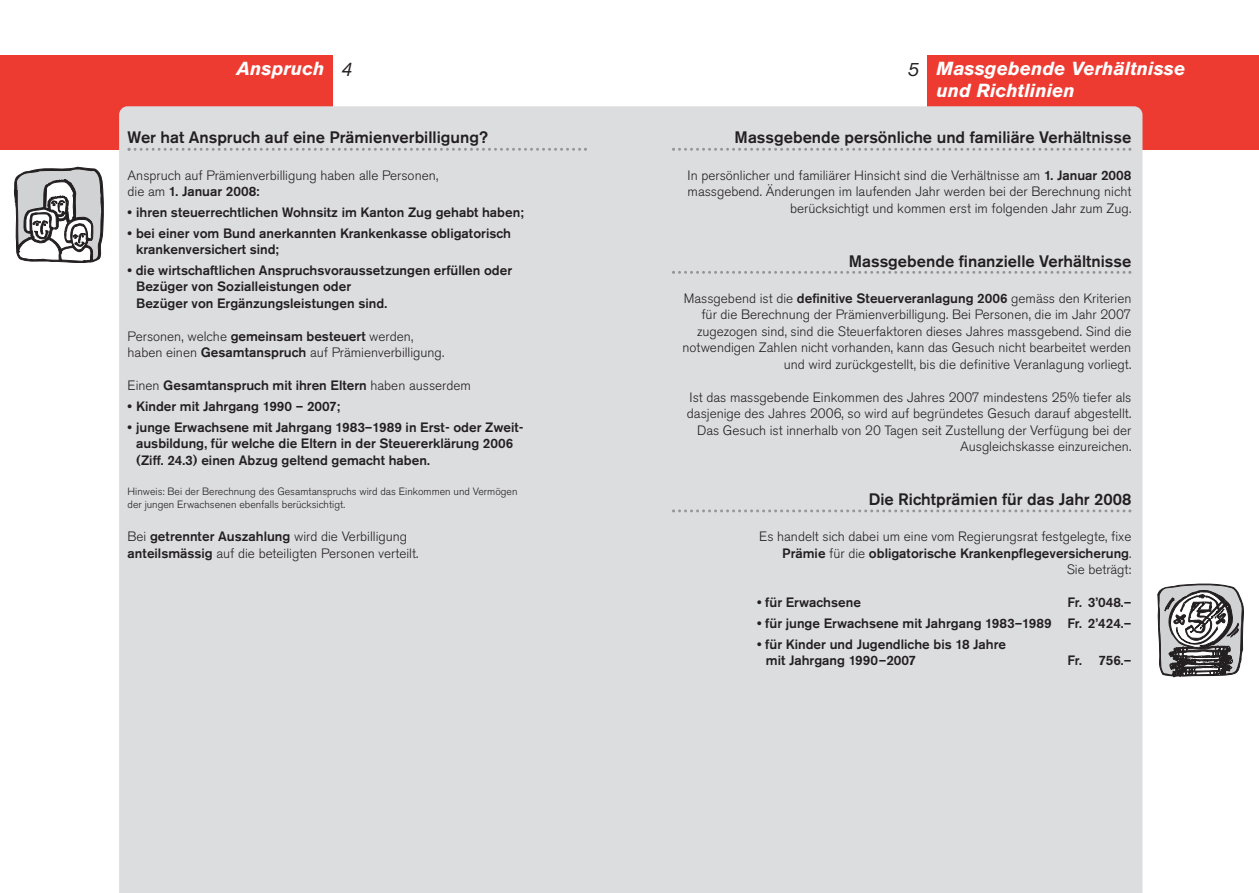
<style>
.page{position:relative;width:1259px;height:893px;background:#fff}
.page>*{position:absolute;margin:0;border:0;box-sizing:border-box;transform-origin:0 0}
.t1{font:italic 19.5px "Akzidenz Grotesk BQ";color:#231f20}
.t2{font:italic 700 18.75px/21.8px "Akzidenz Grotesk BQ";color:#fff}
.t3{font:500 16.5px "Akzidenz Grotesk BQ";color:#231f20}
.t4{font:300 13.5px/16.5px "Akzidenz Grotesk BQ";color:#231f20;text-align:right}
.t5{font:500 13.5px/16.5px "Akzidenz Grotesk BQ";color:#231f20}
.t6{font:300 10.5px/13.5px "Akzidenz Grotesk BQ";color:#231f20}
.s1{font-weight:500}
.s2{font-weight:300}
</style>
<div class="page">
<div style="left:0;top:55px;width:333px;height:95px;background:#ee3b32"></div>
<div style="left:927px;top:55px;width:332px;height:95px;background:#ee3b32"></div>
<div style="left:119px;top:106px;width:1023px;height:787px;background:#dcdddf"></div>
<svg style="left:128px;top:148px;width:459px;height:3px"></svg>
<svg style="left:672px;top:148px;width:459px;height:3px"></svg>
<svg style="left:672px;top:271px;width:459px;height:3px"></svg>
<svg style="left:672px;top:509px;width:459px;height:3px"></svg>
<svg style="left:1157px;top:583px;width:87px;height:95px"></svg>
<svg style="left:14px;top:167px;width:90px;height:96px"></svg>
<h2 class="t2" style="left:237px;top:60px;width:89px">Anspruch</h2>
<h2 class="t2" style="left:936px;top:60px;width:250px">Massgebende Verhältnisse und Richtlinien</h2>
<p class="t3" style="left:734px;top:132px;width:398px">Massgebende persönliche und familiäre Verhältnisse</p>
<p class="t4" style="left:687px;top:168px;width:445px">In persönlicher und familiärer Hinsicht sind die Verhältnisse am <span class="s1">1. Januar 2008 </span>massgebend. Änderungen im laufenden Jahr werden bei der Berechnung nicht berücksichtigt und kommen erst im folgenden Jahr zum Zug.</p>
<p class="t3" style="left:848px;top:255px;width:284px">Massgebende finanzielle Verhältnisse</p>
<p class="t4" style="left:682px;top:291px;width:450px">Massgebend ist die <span class="s1">definitive Steuerveranlagung 2006</span> gemäss den Kriterien für die Berechnung der Prämienverbilligung. Bei Personen, die im Jahr 2007 zugezogen sind, sind die Steuerfaktoren dieses Jahres massgebend. Sind die notwendigen Zahlen nicht vorhanden, kann das Gesuch nicht bearbeitet werden und wird zurückgestellt, bis die definitive Veranlagung vorliegt.</p>
<p class="t4" style="left:687px;top:390px;width:446px">Ist das massgebende Einkommen des Jahres 2007 mindestens 25% tiefer als dasjenige des Jahres 2006, so wird auf begründetes Gesuch darauf abgestellt.<br>Das Gesuch ist innerhalb von 20 Tagen seit Zustellung der Verfügung bei der Ausgleichskasse einzureichen.</p>
<p class="t3" style="left:868px;top:493px;width:264px">Die Richtprämien für das Jahr 2008</p>
<p class="t4" style="left:759px;top:530px;width:374px">Es handelt sich dabei um eine vom Regierungsrat festgelegte, fixe<br><span class="s1">Prämie</span> für die <span class="s1">obligatorische Krankenpflegeversicherung</span>.<br>Sie beträgt:</p>
<p class="t5" style="left:757px;top:595px;width:105px">• für Erwachsene</p>
<p class="t5" style="left:1067px;top:595px;width:65px">Fr. 3’048.–</p>
<p class="t5" style="left:757px;top:616px;width:376px">• für junge Erwachsene mit Jahrgang 1983–1989 Fr. 2’424.–</p>
<p class="t5" style="left:766px;top:637px;width:242px;text-indent:-9px">• für Kinder und Jugendliche bis 18 Jahre mit Jahrgang 1990–2007</p>
<h1 class="t1" style="left:341px;top:62px;width:13px">4</h1>
<h1 class="t1" style="left:907px;top:62px;width:13px">5</h1>
<p class="t3" style="left:128px;top:132px;width:362px">Wer hat Anspruch auf eine Prämienverbilligung?</p>
<p class="t4" style="left:128px;top:168px;width:312px;text-align:left">Anspruch auf Prämienverbilligung haben alle Personen, die am <span class="s1">1. Januar 2008:</span></p>
<p class="t5" style="left:128px;top:205px;width:397px">• ihren steuerrechtlichen Wohnsitz im Kanton Zug gehabt haben;</p>
<p class="t5" style="left:136px;top:226px;width:376px;text-indent:-9px">• bei einer vom Bund anerkannten Krankenkasse obligatorisch krankenversichert sind;</p>
<p class="t5" style="left:136px;top:263px;width:377px;text-indent:-9px">• die wirtschaftlichen Anspruchsvoraussetzungen erfüllen oder<br>Bezüger von Sozialleistungen oder<br>Bezüger von Ergänzungsleistungen sind.</p>
<p class="t4" style="left:128px;top:329px;width:318px;text-align:left">Personen, welche <span class="s1">gemeinsam besteuert</span> werden, haben einen <span class="s1">Gesamtanspruch</span> auf Prämienverbilligung.</p>
<p class="t5" style="left:128px;top:378px;width:345px"><span class="s2">Einen</span> Gesamtanspruch mit ihren Eltern <span class="s2">haben ausserdem</span></p>
<p class="t5" style="left:128px;top:399px;width:214px">• Kinder mit Jahrgang 1990 – 2007;</p>
<p class="t5" style="left:136px;top:420px;width:389px;text-indent:-9px">• junge Erwachsene mit Jahrgang 1983–1989 in Erst- oder Zweit&shy;aus bildung, für welche die Eltern in der Steuererklärung 2006 (Ziff. 24.3) einen Abzug geltend gemacht haben.</p>
<p class="t6" style="left:128px;top:486px;width:391px">Hinweis: Bei der Berechnung des Gesamtanspruchs wird das Einkommen und Vermögen der jungen Erwachsenen ebenfalls berücksichtigt.</p>
<p class="t4" style="left:128px;top:530px;width:292px;text-align:left">Bei <span class="s1">getrennter Auszahlung</span> wird die Verbilligung <span class="s1">anteilsmässig</span> auf die beteiligten Personen verteilt.</p>
<p class="t5" style="left:1067px;top:653px;width:65px">Fr. 756.–</p>
</div>
